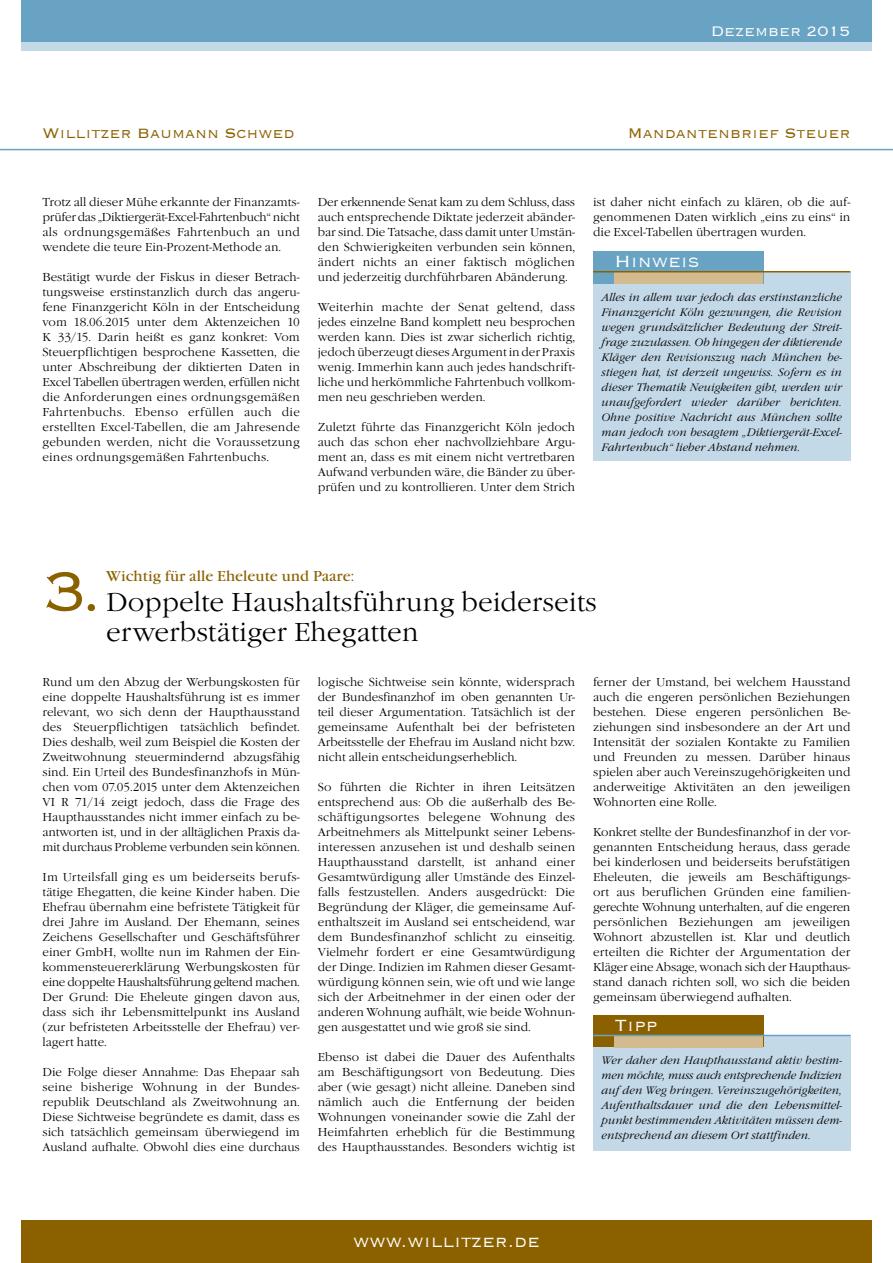
<style>
.page{position:relative;width:893px;height:1263px;background:#fff}
.page>*{position:absolute;margin:0;border:0;box-sizing:border-box;transform-origin:0 0}
.t1{font:300 73.5px "Copperplate";color:#8b6100}
.t2{font:300 27px/30px "Garamond Itc T";color:#000}
.t3{font:300 21px "Copperplate";color:#fff}
.t4{font:300 18px "Copperplate";color:#8b6100}
.t5{font:300 18px "Copperplate";color:#fff}
.t6{font:15px "Garamond Itc T";color:#8b6100}
.t7{font:300 12px/15px "Garamond Itc T";color:#000;text-align:justify}
.t8{font:italic 300 11.25px/15px "Garamond Itc T";letter-spacing:.005em;color:#000;text-align:justify}
</style>
<div class="page">
<div style="left:21px;top:1220px;width:851px;height:43px;background:#8b6100"></div>
<div style="left:21px;top:0;width:851px;height:43px;background:#69a3c3"></div>
<div style="left:21px;top:43px;width:851px;height:8px;background:#c3d9e8"></div>
<hr style="left:0;top:149px;width:893px;height:1px;background:#69a3c3">
<div style="left:593px;top:1035px;width:257px;height:115px;background:#c3d9e8"></div>
<div style="left:593px;top:1015px;width:170px;height:32px;background:#8b6100"></div>
<div style="left:614px;top:1036px;width:149px;height:11px;background:#d4ba8f"></div>
<hr style="left:593px;top:1035px;width:257px;height:1px;background:#69a3c3">
<div style="left:593px;top:272px;width:257px;height:189px;background:#c3d9e8"></div>
<div style="left:593px;top:251px;width:170px;height:33px;background:#69a3c3"></div>
<div style="left:614px;top:272px;width:149px;height:12px;background:#d4ba8f"></div>
<hr style="left:593px;top:271px;width:257px;height:1px;background:#8b6100">
<h3 class="t5" style="left:711px;top:19px;width:141px">Dezember 2015</h3>
<h3 class="t4" style="left:43px;top:122px;width:254px">Willitzer Baumann Schwed</h3>
<h3 class="t4" style="left:628px;top:122px;width:224px">Mandantenbrief Steuer</h3>
<p class="t7" style="left:43px;top:195px;width:259px">Trotz all dieser Mühe erkannte der Finanzamts&shy;prüfer das „Diktiergerät-Excel-Fahrtenbuch“ nicht als ordnungsgemäßes Fahrtenbuch an und wendete die teure Ein-Prozent-Methode an.</p>
<p class="t7" style="left:43px;top:270px;width:259px">Bestätigt wurde der Fiskus in dieser Betrach&shy;tungsweise erstinstanzlich durch das angeru&shy;fene Finanzgericht Köln in der Entscheidung vom 18.06.2015 unter dem Aktenzeichen 10<br>K 33/15. Darin heißt es ganz konkret: Vom Steuerpflichtigen besprochene Kassetten, die unter Abschreibung der diktierten Daten in Excel Tabellen übertragen werden, erfüllen nicht die Anforderungen eines ordnungsgemäßen Fahrtenbuchs. Ebenso erfüllen auch die erstellten Excel-Tabellen, die am Jahresende gebunden werden, nicht die Voraussetzung eines ordnungsgemäßen Fahrtenbuchs.</p>
<p class="t7" style="left:318px;top:195px;width:259px">Der erkennende Senat kam zu dem Schluss, dass auch entsprechende Diktate jederzeit abänder&shy;bar sind. Die Tatsache, dass damit unter Umstän&shy;den Schwierigkeiten verbunden sein können, ändert nichts an einer faktisch möglichen und jederzeitig durchführbaren Abänderung.</p>
<p class="t7" style="left:318px;top:300px;width:259px">Weiterhin machte der Senat geltend, dass jedes einzelne Band komplett neu besprochen werden kann. Dies ist zwar sicherlich richtig, jedoch überzeugt dieses Argument in der Praxis wenig. Immerhin kann auch jedes handschrift&shy;liche und herkömmliche Fahrtenbuch vollkom&shy;men neu geschrieben werden.</p>
<p class="t7" style="left:318px;top:420px;width:259px">Zuletzt führte das Finanzgericht Köln jedoch auch das schon eher nachvollziehbare Argu&shy;ment an, dass es mit einem nicht vertretbaren Aufwand verbunden wäre, die Bänder zu über&shy;prüfen und zu kontrollieren. Unter dem Strich</p>
<p class="t7" style="left:593px;top:195px;width:259px">ist daher nicht einfach zu klären, ob die auf&shy;genommenen Daten wirklich „eins zu eins“ in die Excel-Tabellen übertragen wurden.</p>
<h3 class="t3" style="left:614px;top:248px;width:87px">Hinweis</h3>
<p class="t8" style="left:602px;top:289px;width:242px">Alles in allem war jedoch das erstinstanzliche Finanzgericht Köln gezwungen, die Revision wegen grundsätzlicher Bedeutung der Streit&shy;frage zuzulassen. Ob hingegen der diktierende Kläger den Revisionszug nach München be&shy;stiegen hat, ist derzeit ungewiss. Sofern es in dieser Thematik Neuigkeiten gibt, werden wir unaufgefordert wieder darüber berichten.<br>Ohne positive Nachricht aus München sollte man jedoch von besagtem „Diktiergerät-Excel-Fahrtenbuch“ lieber Abstand nehmen.</p>
<p class="t6" style="left:106px;top:567px;width:250px">Wichtig für alle Eheleute und Paare:</p>
<h1 class="t1" style="left:43px;top:544px;width:62px">3.</h1>
<h2 class="t2" style="left:106px;top:587px;width:492px">Doppelte Haushaltsführung beiderseits erwerbstätiger Ehegatten</h2>
<p class="t7" style="left:43px;top:675px;width:259px">Rund um den Abzug der Werbungskosten für eine doppelte Haushaltsführung ist es immer relevant, wo sich denn der Haupthausstand des Steuerpflichtigen tatsächlich befindet.<br>Dies deshalb, weil zum Beispiel die Kosten der Zweitwohnung steuermindernd abzugsfähig sind. Ein Urteil des Bundesfinanzhofs in Mün&shy;chen vom 07.05.2015 unter dem Aktenzeichen VI R 71/14 zeigt jedoch, dass die Frage des Haupthausstandes nicht immer einfach zu be&shy;antworten ist, und in der alltäglichen Praxis da&shy;mit durchaus Probleme verbunden sein können.</p>
<p class="t7" style="left:43px;top:870px;width:259px">Im Urteilsfall ging es um beiderseits berufs&shy;tätige Ehegatten, die keine Kinder haben. Die Ehefrau übernahm eine befristete Tätigkeit für drei Jahre im Ausland. Der Ehemann, seines Zeichens Gesellschafter und Geschäftsführer einer GmbH, wollte nun im Rahmen der Ein&shy;kommensteuererklärung Werbungskosten für eine doppelte Haushaltsführung geltend machen.<br>Der Grund: Die Eheleute gingen davon aus, dass sich ihr Lebensmittelpunkt ins Ausland (zur befristeten Arbeitsstelle der Ehefrau) ver&shy;lagert hatte.</p>
<p class="t7" style="left:43px;top:1065px;width:259px">Die Folge dieser Annahme: Das Ehepaar sah seine bisherige Wohnung in der Bundes&shy;republik Deutschland als Zweitwohnung an.<br>Diese Sichtweise begründete es damit, dass es sich tatsächlich gemeinsam überwiegend im Ausland aufhalte. Obwohl dies eine durchaus</p>
<p class="t7" style="left:318px;top:675px;width:259px">logische Sichtweise sein könnte, widersprach der Bundesfinanzhof im oben genannten Ur&shy;teil dieser Argumentation. Tatsächlich ist der gemeinsame Aufenthalt bei der befristeten Arbeitsstelle der Ehefrau im Ausland nicht bzw. nicht allein entscheidungserheblich.</p>
<p class="t7" style="left:318px;top:780px;width:259px">So führten die Richter in ihren Leitsätzen entsprechend aus: Ob die außerhalb des Be&shy;schäftigungsortes belegene Wohnung des Arbeitnehmers als Mittelpunkt seiner Lebens&shy;interessen anzusehen ist und deshalb seinen Haupthausstand darstellt, ist anhand einer Gesamtwürdigung aller Umstände des Einzel&shy;falls festzustellen. Anders ausgedrückt: Die Begründung der Kläger, die gemeinsame Auf&shy;enthaltszeit im Ausland sei entscheidend, war dem Bundesfinanzhof schlicht zu einseitig.<br>Vielmehr fordert er eine Gesamtwürdigung der Dinge. Indizien im Rahmen dieser Gesamt&shy;würdigung können sein, wie oft und wie lange sich der Arbeitnehmer in der einen oder der anderen Wohnung aufhält, wie beide Wohnun&shy;gen ausgestattet und wie groß sie sind.</p>
<p class="t7" style="left:318px;top:1050px;width:259px">Ebenso ist dabei die Dauer des Aufenthalts am Beschäftigungsort von Bedeutung. Dies aber (wie gesagt) nicht alleine. Daneben sind nämlich auch die Entfernung der beiden Wohnungen voneinander sowie die Zahl der Heimfahrten erheblich für die Bestimmung des Haupthausstandes. Besonders wichtig ist</p>
<p class="t7" style="left:593px;top:675px;width:259px">ferner der Umstand, bei welchem Hausstand auch die engeren persönlichen Beziehungen bestehen. Diese engeren persönlichen Be&shy;ziehungen sind insbesondere an der Art und Intensität der sozialen Kontakte zu Familien und Freunden zu messen. Darüber hinaus spielen aber auch Vereinszugehörigkeiten und anderweitige Aktivitäten an den jeweiligen Wohnorten eine Rolle.</p>
<p class="t7" style="left:593px;top:825px;width:259px">Konkret stellte der Bundesfinanzhof in der vor&shy;genannten Entscheidung heraus, dass gerade bei kinderlosen und beiderseits berufstätigen Eheleuten, die jeweils am Beschäftigungs&shy;ort aus beruflichen Gründen eine familien&shy;gerechte Wohnung unterhalten, auf die engeren persönlichen Beziehungen am jeweiligen Wohnort abzustellen ist. Klar und deutlich erteilten die Richter der Argumentation der Kläger eine Absage, wonach sich der Haupthaus&shy;stand danach richten soll, wo sich die beiden gemeinsam überwiegend aufhalten.</p>
<h3 class="t3" style="left:614px;top:1012px;width:45px">Tipp</h3>
<p class="t8" style="left:602px;top:1053px;width:242px">Wer daher den Haupthausstand aktiv bestim&shy;men möchte, muss auch entsprechende Indizien auf den Weg bringen. Vereinszugehörigkeiten, Aufenthaltsdauer und die den Lebensmittel&shy;punkt bestimmenden Aktivitäten müssen dem&shy;entsprechend an diesem Ort stattfinden.</p>
<h3 class="t3" style="left:353px;top:1227px;width:188px">www.willitzer.de</h3>
</div>
